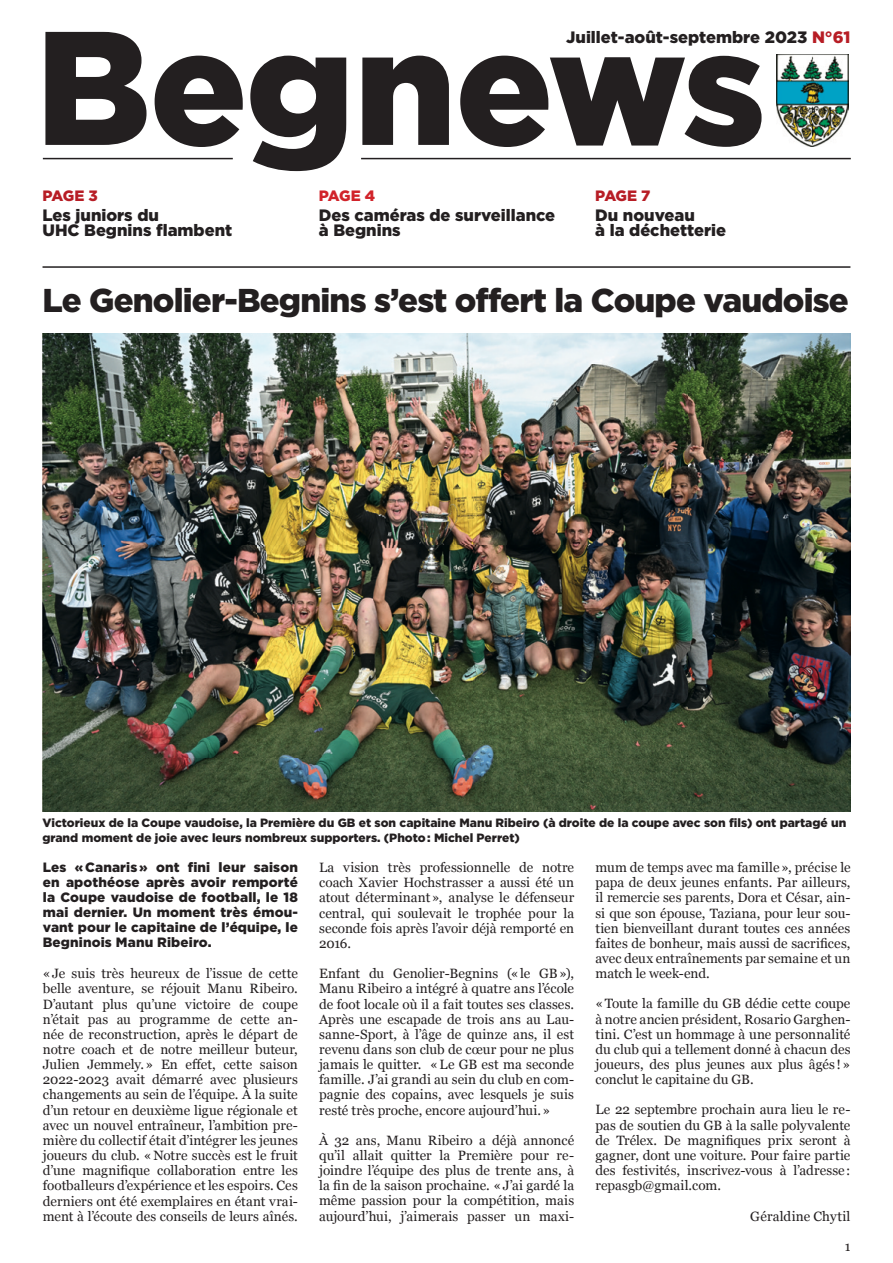
<style>
.page{position:relative;width:893px;height:1263px;background:#fff}
.page>*{position:absolute;margin:0;border:0;box-sizing:border-box;transform-origin:0 0}
.t1{font:900 161.4px "Gotham";letter-spacing:-.01em;color:#231f20}
.t2{font:900 33px "Gotham";letter-spacing:-.025em;color:#231f20}
.t3{font:900 16.5px/15.1px "Gotham";color:#231f20}
.t4{font:900 15px "Gotham";letter-spacing:-.045em;color:#b71d25}
.t5{font:900 15px "Gotham";color:#d1232a}
.t6{font:13.5px/15.1px "Georgia";letter-spacing:.005em;color:#231f20;text-align:justify}
.t7{font:900 13.5px/15px "Gotham";letter-spacing:.01em;color:#231f20;text-align:justify}
.t8{font:900 12px/15.1px "Gotham";color:#231f20}
.s1{color:#b71d25}
</style>
<div class="page">
<img style="left:43px;top:334px;width:807px;height:478px">
<hr style="left:361px;top:158px;width:490px;height:1px;background:#231f20">
<hr style="left:43px;top:158px;width:190px;height:1px;background:#231f20">
<hr style="left:43px;top:266px;width:807px;height:2px;background:#231f20">
<img style="left:776px;top:54px;width:73px;height:93px">
<p class="t3" style="left:566px;top:29px;width:286px">Juillet-août-septembre 2023 <span class="s1">N°61</span></p>
<h1 class="t1" style="left:35px;top:-6px;width:732px">Begnews</h1>
<p class="t4" style="left:43px;top:187px;width:57px">PAGE 3</p>
<p class="t3" style="left:43px;top:207px;width:191px">Les juniors du<br>UHC Begnins flambent</p>
<p class="t5" style="left:319px;top:187px;width:58px">PAGE 4</p>
<p class="t3" style="left:319px;top:207px;width:238px">Des caméras de surveillance à Begnins</p>
<p class="t4" style="left:595px;top:187px;width:57px">PAGE 7</p>
<p class="t3" style="left:595px;top:207px;width:132px">Du nouveau<br>à la déchetterie</p>
<h2 class="t2" style="left:43px;top:281px;width:808px">Le Genolier-Begnins s’est offert la Coupe vaudoise</h2>
<p class="t8" style="left:43px;top:815px;width:805px">Victorieux de la Coupe vaudoise, la Première du GB et son capitaine Manu Ribeiro (à droite de la coupe avec son fils) ont partagé un grand moment de joie avec leurs nombreux supporters. (Photo : Michel Perret)</p>
<p class="t7" style="left:43px;top:859px;width:257px">Les « Canaris » ont fini leur saison en apothéose après avoir remporté la Coupe vaudoise de football, le 18 mai dernier. Un moment très émou&shy;vant pour le capitaine de l’équipe, le Begninois Manu Ribeiro.</p>
<p class="t6" style="left:43px;top:966px;width:257px">« Je suis très heureux de l’issue de cette belle aventure, se réjouit Manu Ribeiro.<br>D’autant plus qu’une victoire de coupe n’était pas au programme de cette an&shy;née de reconstruction, après le départ de notre coach et de notre meilleur buteur, Julien Jemmely. » En effet, cette saison 2022-2023 avait démarré avec plusieurs changements au sein de l’équipe. À la suite d’un retour en deuxième ligue régionale et avec un nouvel entraîneur, l’ambition pre&shy;mière du collectif était d’intégrer les jeunes joueurs du club. « Notre succès est le fruit d’une magnifique collaboration entre les footballeurs d’expérience et les espoirs. Ces derniers ont été exemplaires en étant vrai&shy;ment à l’écoute des conseils de leurs aînés.</p>
<p class="t6" style="left:319px;top:860px;width:257px">La vision très professionnelle de notre coach Xavier Hochstrasser a aussi été un atout déterminant », analyse le défenseur central, qui soulevait le trophée pour la seconde fois après l’avoir déjà remporté en 2016.</p>
<p class="t6" style="left:319px;top:966px;width:257px">Enfant du Genolier-Begnins (« le GB »), Manu Ribeiro a intégré à quatre ans l’école de foot locale où il a fait toutes ses classes.<br>Après une escapade de trois ans au Lau&shy;sanne-Sport, à l’âge de quinze ans, il est revenu dans son club de cœur pour ne plus jamais le quitter. « Le GB est ma seconde famille. J’ai grandi au sein du club en com&shy;pagnie des copains, avec lesquels je suis resté très proche, encore aujourd’hui. »</p>
<p class="t6" style="left:319px;top:1132px;width:257px">À 32 ans, Manu Ribeiro a déjà annoncé qu’il allait quitter la Première pour re&shy;joindre l’équipe des plus de trente ans, à la fin de la saison prochaine. « J’ai gardé la même passion pour la compétition, mais aujourd’hui, j’aimerais passer un maxi-</p>
<p class="t6" style="left:595px;top:860px;width:257px">mum de temps avec ma famille », précise le papa de deux jeunes enfants. Par ailleurs, il remercie ses parents, Dora et César, ain&shy;si que son épouse, Taziana, pour leur sou&shy;tien bienveillant durant toutes ces années faites de bonheur, mais aussi de sacrifices, avec deux entraînements par semaine et un match le week-end.</p>
<p class="t6" style="left:595px;top:996px;width:257px">« Toute la famille du GB dédie cette coupe à notre ancien président, Rosario Garghen&shy;tini. C’est un hommage à une personnalité du club qui a tellement donné à chacun des joueurs, des plus jeunes aux plus âgés ! » conclut le capitaine du GB.</p>
<p class="t6" style="left:595px;top:1102px;width:257px">Le 22 septembre prochain aura lieu le re&shy;pas de soutien du GB à la salle polyvalente de Trélex. De magnifiques prix seront à gagner, dont une voiture. Pour faire partie des festivités, inscrivez-vous à l’adresse : repasgb@gmail.com.</p>
<p class="t6" style="left:750px;top:1208px;width:102px">Géraldine Chytil</p>
<p class="t6" style="left:845px;top:1239px;width:7px">1</p>
</div>
